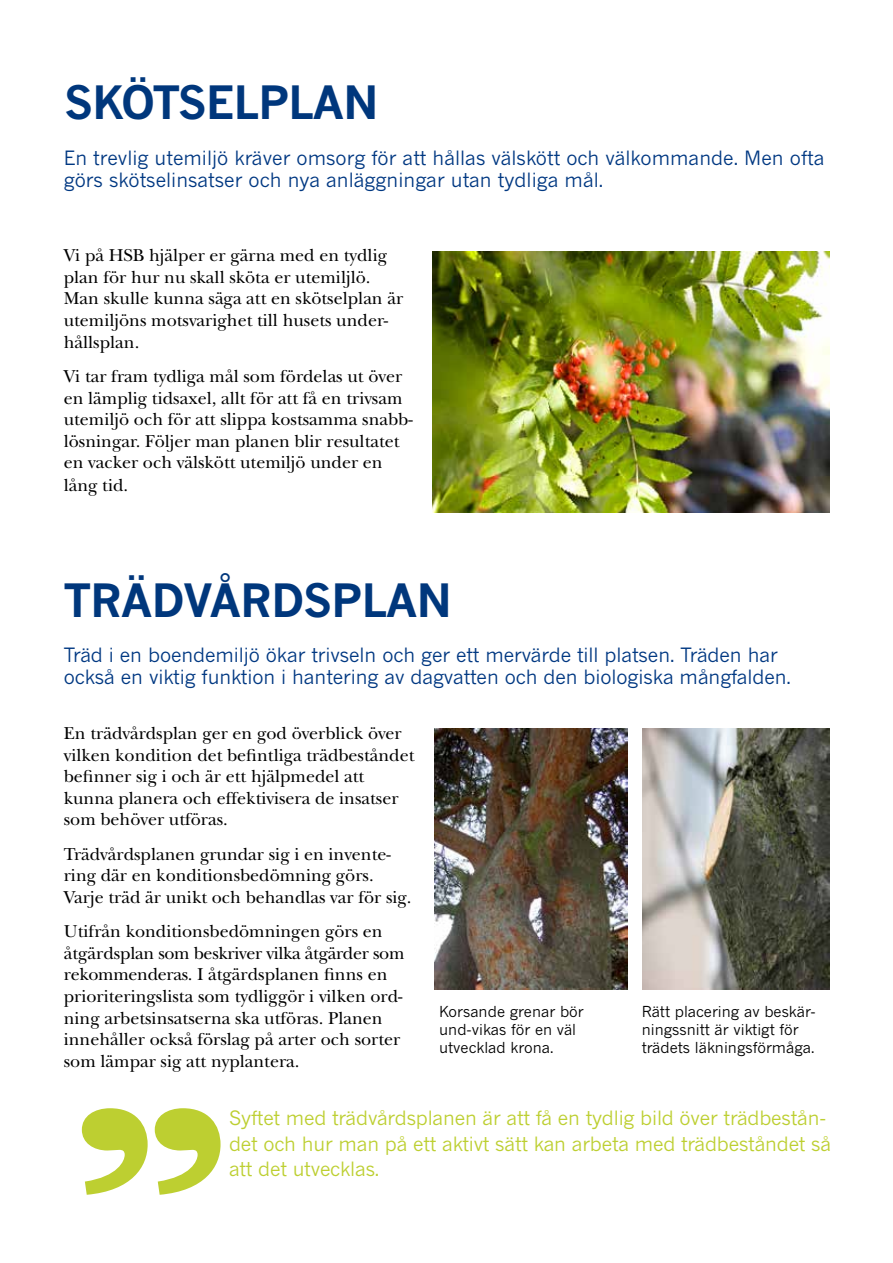
<style>
.page{position:relative;width:893px;height:1263px;background:#fff}
.page>*{position:absolute;margin:0;border:0;box-sizing:border-box;transform-origin:0 0}
.t1{font:700 45px "News Gothic MT Std";letter-spacing:-.02em;color:#00377c}
.t2{font:19.5px/22.5px "News Gothic MT Std";letter-spacing:-.005em;color:#003882}
.t3{font:19.5px/25.5px "News Gothic MT Std";letter-spacing:-.01em;color:#bdcf31}
.t4{font:18px/21.6px "New Baskerville Std";color:#000}
.t5{font:15px/18px "News Gothic MT Std";color:#000}
</style>
<div class="page">
<img style="left:433px;top:252px;width:396px;height:261px">
<svg style="left:82px;top:1108px;width:139px;height:87px"></svg>
<img style="left:435px;top:729px;width:193px;height:261px">
<img style="left:642px;top:729px;width:187px;height:261px">
<h1 class="t1" style="left:65px;top:75px;width:316px">SKÖTSELPLAN</h1>
<p class="t2" style="left:64px;top:146px;width:762px">En trevlig utemiljö kräver omsorg för att hållas välskött och välkommande. Men ofta görs skötselinsatser och nya anläggningar utan tydliga mål.</p>
<p class="t4" style="left:64px;top:245px;width:341px">Vi på HSB hjälper er gärna med en tydlig plan för hur nu skall sköta er utemiljlö.<br>Man skulle kunna säga att en skötselplan är utemiljöns motsvarighet till husets under&shy;hållsplan.</p>
<p class="t4" style="left:64px;top:365px;width:350px">Vi tar fram tydliga mål som fördelas ut över en lämplig tidsaxel, allt för att få en trivsam utemiljö och för att slippa kostsamma snabb&shy;lösningar. Följer man planen blir resultatet en vacker och välskött utemiljö under en lång tid.</p>
<h1 class="t1" style="left:64px;top:573px;width:390px">TRÄDVÅRDSPLAN</h1>
<p class="t2" style="left:64px;top:643px;width:729px">Träd i en boendemiljö ökar trivseln och ger ett mervärde till platsen. Träden har också en viktig funktion i hantering av dagvatten och den biologiska mångfalden.</p>
<p class="t4" style="left:64px;top:722px;width:352px">En trädvårdsplan ger en god överblick över vilken kondition det befintliga trädbeståndet befinner sig i och är ett hjälpmedel att kunna planera och effektivisera de insatser som behöver utföras.</p>
<p class="t4" style="left:64px;top:843px;width:349px">Trädvårdsplanen grundar sig i en invente&shy;ring där en konditionsbedömning görs.<br>Varje träd är unikt och behandlas var för sig.</p>
<p class="t4" style="left:64px;top:921px;width:342px">Utifrån konditionsbedömningen görs en åtgärdsplan som beskriver vilka åtgärder som rekommenderas. I åtgärdsplanen finns en prioriteringslista som tydliggör i vilken ord&shy;ning arbetsinsatserna ska utföras. Planen innehåller också förslag på arter och sorter som lämpar sig att nyplantera.</p>
<p class="t5" style="left:439px;top:1002px;width:146px">Korsande grenar bör und-vikas för en väl utvecklad krona.</p>
<p class="t5" style="left:642px;top:1002px;width:175px">Rätt placering av beskär&shy;ningssnitt är viktigt för trädets läkningsförmåga.</p>
<p class="t3" style="left:229px;top:1105px;width:604px">Syftet med trädvårdsplanen är att få en tydlig bild över trädbestån&shy;det och hur man på ett aktivt sätt kan arbeta med trädbeståndet så att det utvecklas.</p>
</div>
